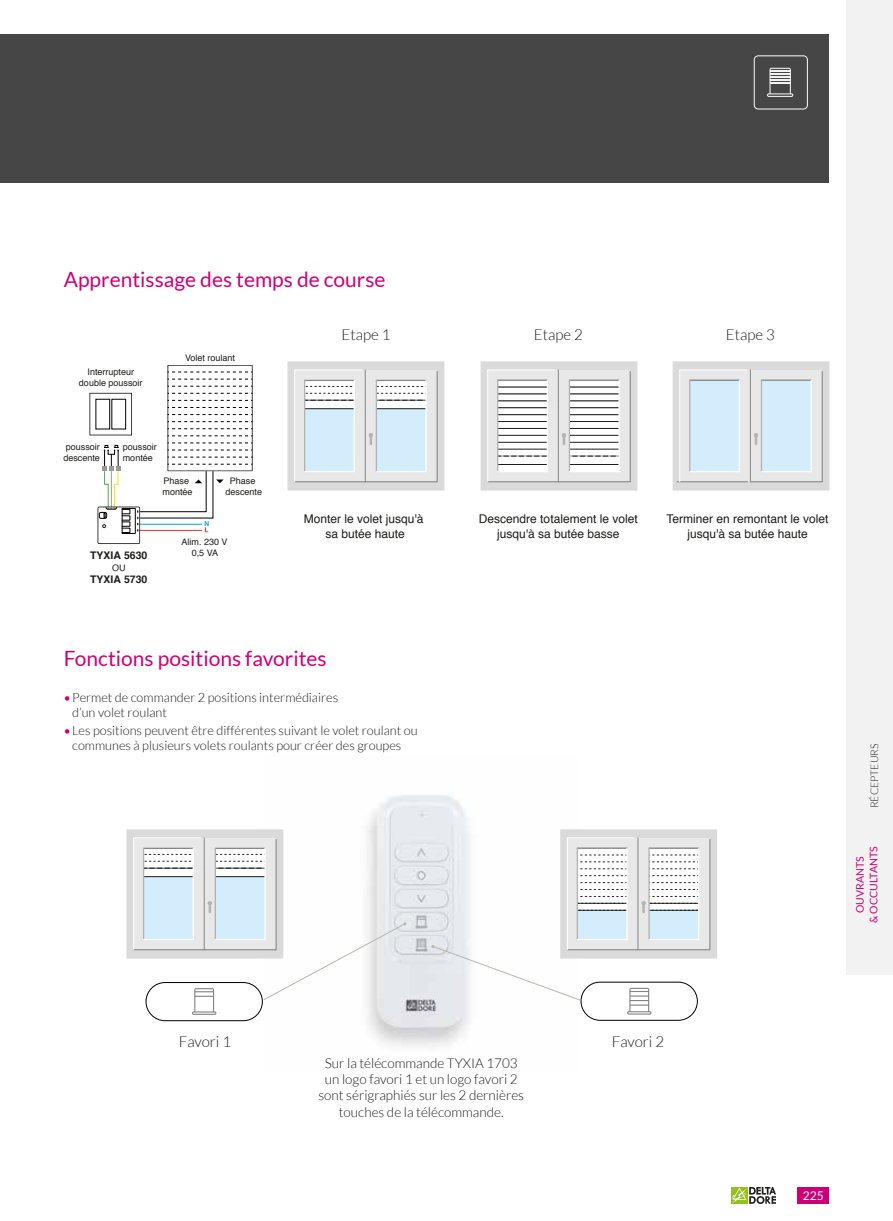
<style>
.page{position:relative;width:893px;height:1221px;background:#fff}
.page>*{position:absolute;margin:0;border:0;box-sizing:border-box;transform-origin:0 0}
.t1{font:21px "Lato";color:#ce0075}
.t2{font:300 15.15px "Lato";color:#1d1d1b}
.t3{font:300 13.5px/16.2px "Lato";color:#1d1d1b;text-align:center}
.t4{font:300 12.75px/15px "Lato";color:#1d1d1b}
.t5{font:12px/14.4px "Helvetica";color:#1d1d1b;text-align:center}
.t6{font:12px "Lato";color:#fff}
.t7{font:10.5px/13.5px "Lato";color:#ce0075;text-align:right}
.t8{font:700 10.5px "Helvetica";color:#1d1d1b}
.t9{font:300 10.5px "Lato";color:#1d1d1b}
.t10{font:9px/10.8px "Helvetica";color:#1d1d1b}
.s1{font-weight:400;font-size:12px;color:#ce0075}
</style>
<div class="page">
<div style="left:0;top:34px;width:829px;height:148px;background:#474647"></div>
<svg style="left:754px;top:55px;width:54px;height:54px"></svg>
<svg style="left:90px;top:365px;width:163px;height:179px"></svg>
<svg style="left:288px;top:361px;width:156px;height:129px;background:#dce3e8"></svg>
<svg style="left:481px;top:361px;width:156px;height:129px"></svg>
<svg style="left:673px;top:361px;width:156px;height:129px;background:#dae4eb"></svg>
<img style="left:367px;top:795px;width:103px;height:252px">
<div style="left:581px;top:981px;width:117px;height:39px;border:1px solid #010000;border-radius:19px"></div>
<div style="left:146px;top:982px;width:117px;height:39px;border:1px solid #010000;border-radius:19px"></div>
<svg style="left:126px;top:829px;width:280px;height:185px"></svg>
<svg style="left:431px;top:829px;width:286px;height:185px"></svg>
<div style="left:846px;top:0;width:47px;height:974px;background:#f2f2f2"></div>
<div style="left:731px;top:1186px;width:17px;height:17px;background:#95c11f"></div>
<svg style="left:732px;top:1186px;width:44px;height:17px"></svg>
<div style="left:797px;top:1186px;width:32px;height:17px;background:#ce0075"></div>
<h1 class="t1" style="left:64px;top:268px;width:323px">Apprentissage des temps de course</h1>
<p class="t10" style="left:79px;top:367px;width:65px;text-align:center">Interrupteur double poussoir</p>
<p class="t10" style="left:63px;top:441px;width:38px">poussoir descente</p>
<p class="t10" style="left:123px;top:441px;width:36px">poussoir montée</p>
<p class="t10" style="left:185px;top:352px;width:52px">Volet roulant</p>
<p class="t10" style="left:163px;top:476px;width:32px">Phase montée</p>
<p class="t10" style="left:226px;top:476px;width:38px;text-align:center">Phase descente</p>
<p class="t8" style="left:90px;top:546px;width:59px">TYXIA 5630</p>
<p class="t8" style="left:90px;top:571px;width:59px">TYXIA 5730</p>
<p class="t10" style="left:112px;top:562px;width:15px">OU</p>
<p class="t10" style="left:182px;top:537px;width:48px;text-align:center">Alim. 230 V<br>0,5 VA</p>
<p class="t2" style="left:341px;top:327px;width:51px">Etape 1</p>
<p class="t2" style="left:534px;top:327px;width:51px">Etape 2</p>
<p class="t2" style="left:726px;top:327px;width:51px">Etape 3</p>
<p class="t5" style="left:304px;top:512px;width:121px">Monter le volet jusqu'à sa butée haute</p>
<p class="t5" style="left:479px;top:512px;width:160px">Descendre totalement le volet jusqu'à sa butée basse</p>
<p class="t5" style="left:667px;top:512px;width:164px">Terminer en remontant le volet jusqu'à sa butée haute</p>
<h1 class="t1" style="left:64px;top:646px;width:264px">Fonctions positions favorites</h1>
<p class="t4" style="left:72px;top:690px;width:267px;text-indent:-9px"><span class="s1">•</span>Permet de commander 2 positions intermédiaires d’un volet roulant</p>
<p class="t4" style="left:72px;top:723px;width:347px;text-indent:-9px"><span class="s1">•</span>Les positions peuvent être différentes suivant le volet roulant ou communes à plusieurs volets roulants pour créer des groupes</p>
<p class="t9" style="left:869px;top:808px;width:66px;rotate:-90deg">RÉCEPTEURS</p>
<p class="t7" style="left:867px;top:923px;width:78px;rotate:-90deg">&amp; OCCULTANTS</p>
<p class="t7" style="left:853px;top:920px;width:72px;rotate:-90deg">PILOTAGE DES</p>
<p class="t7" style="left:853px;top:913px;width:58px;rotate:-90deg">OUVRANTS<br>UVRANTS</p>
<p class="t2" style="left:179px;top:1033px;width:54px">Favori 1</p>
<p class="t2" style="left:612px;top:1033px;width:54px">Favori 2</p>
<p class="t3" style="left:318px;top:1055px;width:207px">Sur la télécommande TYXIA 1703 un logo favori 1 et un logo favori 2 sont sérigraphiés sur les 2 dernières touches de la télécommande.</p>
<p class="t6" style="left:803px;top:1189px;width:22px">225</p>
</div>
